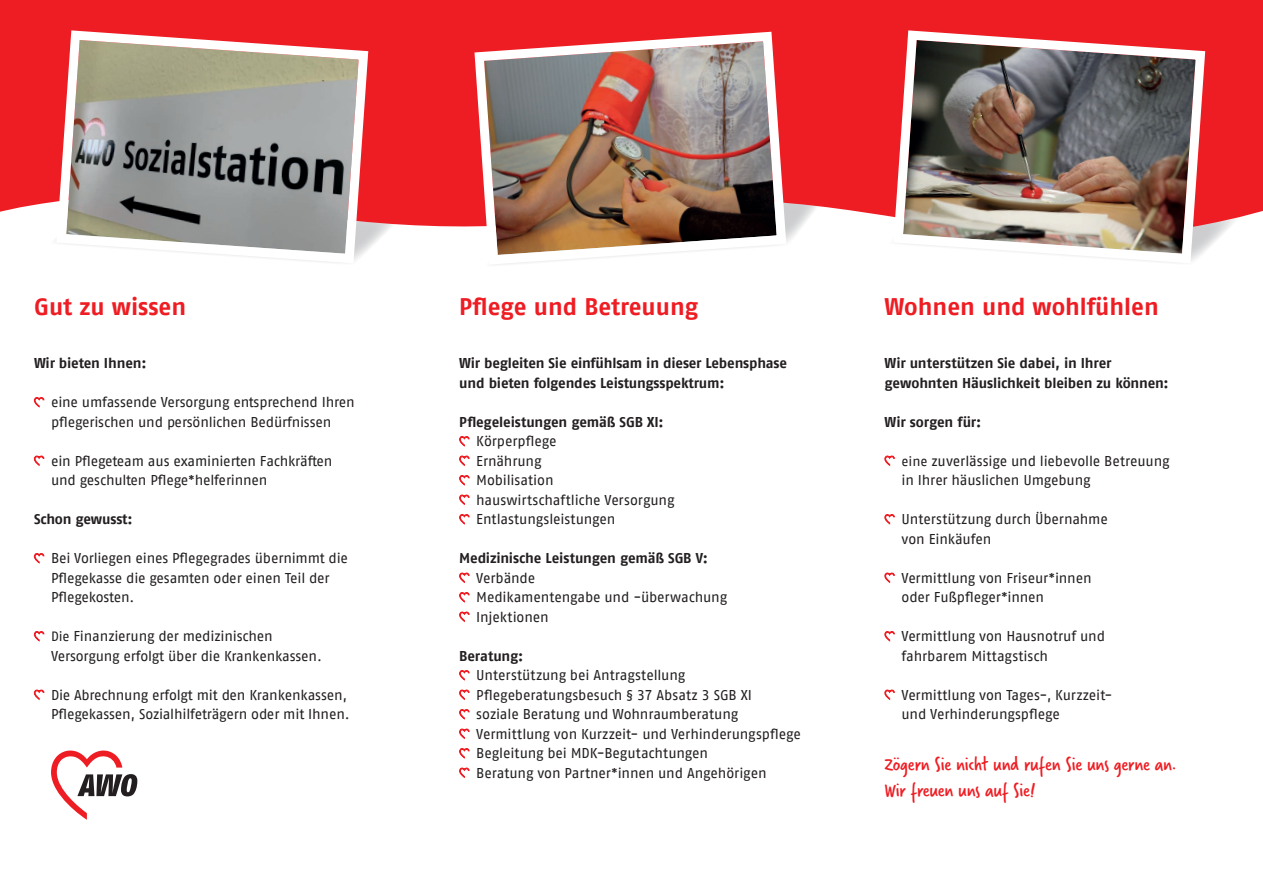
<style>
.page{position:relative;width:1263px;height:893px;background:#fff}
.page>*{position:absolute;margin:0;border:0;box-sizing:border-box;transform-origin:0 0}
.t1{font:700 24px "AWO Fago Office";color:#ee1d23}
.t2{font:21px/25.5px "Verveine";letter-spacing:-.01em;color:#ee1d23}
.t3{font:14.25px/19.5px "AWO Fago Office";letter-spacing:-.01em;color:#231f20}
.t4{font:700 14.25px/19.5px "AWO Fago Office";letter-spacing:-.01em;color:#231f20}
.s1{font-size:13.5px}
</style>
<div class="page">
<svg style="left:459px;top:436px;width:11px;height:11px"></svg>
<svg style="left:459px;top:455px;width:11px;height:11px"></svg>
<svg style="left:459px;top:475px;width:11px;height:11px"></svg>
<svg style="left:459px;top:494px;width:11px;height:11px"></svg>
<svg style="left:459px;top:514px;width:11px;height:11px"></svg>
<svg style="left:459px;top:572px;width:11px;height:11px"></svg>
<svg style="left:459px;top:592px;width:11px;height:11px"></svg>
<svg style="left:459px;top:611px;width:11px;height:11px"></svg>
<svg style="left:459px;top:670px;width:11px;height:11px"></svg>
<svg style="left:459px;top:689px;width:11px;height:11px"></svg>
<svg style="left:459px;top:709px;width:11px;height:11px"></svg>
<svg style="left:459px;top:728px;width:11px;height:11px"></svg>
<svg style="left:459px;top:748px;width:11px;height:11px"></svg>
<svg style="left:459px;top:767px;width:11px;height:11px"></svg>
<svg style="left:34px;top:397px;width:11px;height:11px"></svg>
<svg style="left:34px;top:455px;width:11px;height:11px"></svg>
<svg style="left:34px;top:553px;width:11px;height:11px"></svg>
<svg style="left:34px;top:631px;width:11px;height:11px"></svg>
<svg style="left:34px;top:689px;width:11px;height:11px"></svg>
<svg style="left:884px;top:455px;width:11px;height:11px"></svg>
<svg style="left:884px;top:514px;width:11px;height:11px"></svg>
<svg style="left:884px;top:572px;width:11px;height:11px"></svg>
<svg style="left:884px;top:631px;width:11px;height:11px"></svg>
<svg style="left:884px;top:689px;width:11px;height:11px"></svg>
<svg style="left:0;top:0;width:1263px;height:246px;fill:#ee1d23"></svg>
<img style="left:470px;top:27px;width:321px;height:238px">
<svg style="left:52px;top:26px;width:321px;height:237px"></svg>
<img style="left:889px;top:26px;width:321px;height:237px">
<svg style="left:51px;top:750px;width:86px;height:70px"></svg>
<h1 class="t1" style="left:34px;top:292px;width:154px">Gut zu wissen</h1>
<h1 class="t1" style="left:459px;top:292px;width:240px">Pflege und Betreuung</h1>
<p class="t4" style="left:459px;top:353px;width:329px">Wir begleiten Sie einfühlsam in dieser Lebensphase und bieten folgendes Leistungsspektrum:</p>
<p class="t4" style="left:459px;top:412px;width:206px">Pflegeleistungen gemäß SGB XI:</p>
<p class="t3" style="left:476px;top:432px;width:200px">Körperpflege<br>Ernährung<br>Mobilisation hauswirtschaftliche Versorgung<br>Entlastungsleistungen</p>
<p class="t4" style="left:459px;top:548px;width:250px">Medizinische Leistungen gemäß SGB V:</p>
<p class="t3" style="left:476px;top:568px;width:252px">Verbände<br>Medikamentengabe und -überwachung<br>Injektionen</p>
<p class="t4" style="left:459px;top:646px;width:65px">Beratung:</p>
<p class="t3" style="left:476px;top:666px;width:326px">Unterstützung bei Antragstellung Pflegeberatungsbesuch § 37 Absatz 3 SGB XI<br>soziale Beratung und Wohnraumberatung Vermittlung von Kurzzeit- und Verhinderungspflege Begleitung bei MDK-Begutachtungen<br>Beratung von Partner*innen und Angehörigen</p>
<p class="t4" style="left:34px;top:353px;width:114px">Wir bieten Ihnen:</p>
<p class="t3" style="left:51px;top:393px;width:305px">eine umfassende Versorgung entsprechend Ihren pflegerischen und persönlichen Bedürfnissen</p>
<p class="t3" style="left:51px;top:451px;width:283px">ein Pflegeteam aus examinierten Fachkräften und geschulten Pflege*helferinnen</p>
<p class="t4" style="left:34px;top:509px;width:100px">Schon gewusst:</p>
<p class="t3" style="left:51px;top:549px;width:299px">Bei Vorliegen eines Pflegegrades übernimmt die<br>Pflegekasse die gesamten oder einen Teil der<br>Pflegekosten.</p>
<p class="t3" style="left:51px;top:627px;width:272px"><span class="s1">Die</span> Finanzierung der medizinischen<br>Versorgung erfolgt über die Krankenkassen.</p>
<p class="t3" style="left:51px;top:685px;width:300px">Die Abrechnung erfolgt mit den Krankenkassen,<br>Pflegekassen, Sozialhilfeträgern oder mit Ihnen.</p>
<h1 class="t1" style="left:884px;top:292px;width:276px">Wohnen und wohlfühlen</h1>
<p class="t4" style="left:884px;top:353px;width:286px">Wir unterstützen Sie dabei, in Ihrer gewohnten Häuslichkeit bleiben zu können:</p>
<p class="t4" style="left:884px;top:412px;width:98px">Wir sorgen für:</p>
<p class="t3" style="left:901px;top:451px;width:270px"><span class="s1">eine</span> zuverlässige und liebevolle Betreuung in Ihrer häuslichen Umgebung</p>
<p class="t3" style="left:901px;top:510px;width:208px">Unterstützung durch Übernahme von Einkäufen</p>
<p class="t3" style="left:901px;top:568px;width:192px">Vermittlung von Friseur*innen oder Fußpfleger*innen</p>
<p class="t3" style="left:901px;top:627px;width:205px">Vermittlung von Hausnotruf und fahrbarem Mittagstisch</p>
<p class="t3" style="left:901px;top:685px;width:213px">Vermittlung von Tages-, Kurzzeit&shy;und Verhinderungspflege</p>
<h2 class="t2" style="left:884px;top:752px;width:294px">Zögern Sie nicht und rufen Sie uns gerne an.<br>Wir freuen uns auf Sie!</h2>
</div>
